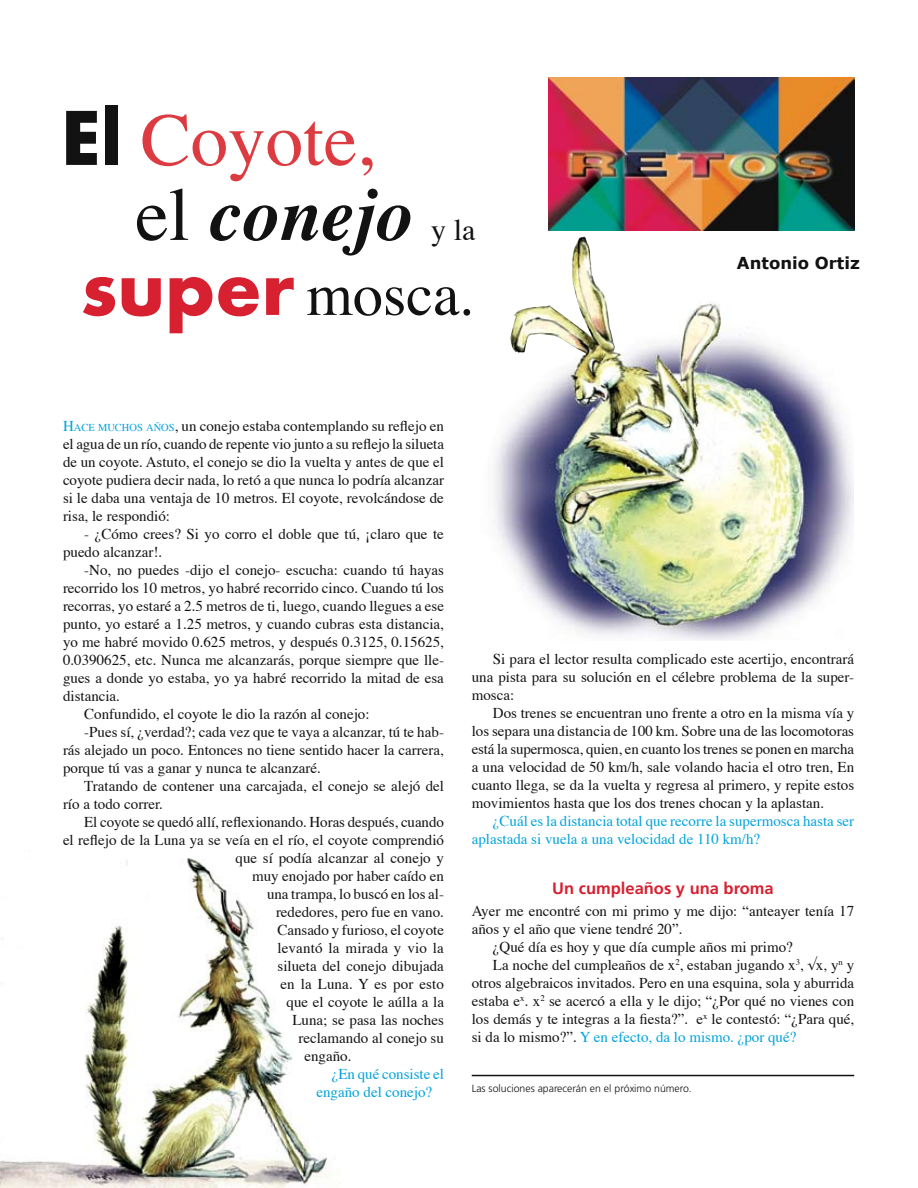
<style>
.page{position:relative;width:918px;height:1188px;background:#fff}
.page>*{position:absolute;margin:0;border:0;box-sizing:border-box;transform-origin:0 0}
.t1{font:75px/75px "Times";color:#dc3c41}
.t2{font:60px "Times";color:#121212}
.t3{font:30px "Times";color:#121212}
.t4{font:700 16.5px "Frutiger";color:#d72030}
.t5{font:700 16.5px "Verdana";color:#121212}
.t6{font:15px/18px "Times";color:#121212;text-align:justify}
.t7{font:15px/18px "Times";color:#00a3db}
.t8{font:300 10.5px "Frutiger";color:#121212}
.s1{font-family:"Futura T";font-weight:700;font-size:81px;color:#121212}
.s2{color:#121212}
.s3{font-weight:700;font-style:italic;color:#121212}
.s4{font-family:"Futura T";font-weight:700;font-size:81px;color:#d72030}
.s5{color:#00a3db}
.s6{font-size:10.5px;color:#00a3db}
</style>
<div class="page">
<img style="left:548px;top:77px;width:306px;height:153px">
<img style="left:0;top:847px;width:327px;height:341px">
<img style="left:494px;top:236px;width:360px;height:405px">
<hr style="left:472px;top:1075px;width:382px;height:1px;background:#121212">
<h1 class="t1" style="left:135px;top:96px;width:279px;text-indent:-75px"><span class="s1">El</span> Coyote, <span class="s2">el</span> <span class="s3">conejo</span></h1>
<h3 class="t3" style="left:431px;top:202px;width:46px">y la</h3>
<h2 class="t2" style="left:81px;top:239px;width:395px"><span class="s4">super</span> mosca.</h2>
<p class="t5" style="left:737px;top:252px;width:125px">Antonio Ortiz</p>
<p class="t6" style="left:63px;top:416px;width:383px"><span class="s5">H</span><span class="s6">ace muchos años</span>, un conejo estaba contemplando su reflejo en el agua de un río, cuando de repente vio junto a su reflejo la silueta de un coyote. Astuto, el conejo se dio la vuelta y antes de que el coyote pudiera decir nada, lo retó a que nunca lo podría alcanzar si le daba una ventaja de 10 metros. El coyote, revolcándose de risa, le respondió:</p>
<p class="t6" style="left:63px;top:524px;width:382px;text-indent:21px">- ¿Cómo crees? Si yo corro el doble que tú, ¡claro que te puedo alcanzar!.</p>
<p class="t6" style="left:84px;top:560px;width:361px">-No, no puedes -dijo el conejo- escucha: cuando tú hayas</p>
<p class="t6" style="left:63px;top:578px;width:383px">recorrido los 10 metros, yo habré recorrido cinco. Cuando tú los</p>
<p class="t6" style="left:63px;top:596px;width:383px">recorras, yo estaré a 2.5 metros de ti, luego, cuando llegues a ese</p>
<p class="t6" style="left:63px;top:614px;width:383px">punto, yo estaré a 1.25 metros, y cuando cubras esta distancia,</p>
<p class="t6" style="left:63px;top:632px;width:382px">yo me habré movido 0.625 metros, y después 0.3125, 0.15625,</p>
<p class="t6" style="left:63px;top:650px;width:382px">0.0390625, etc. Nunca me alcanzarás, porque siempre que lle-</p>
<p class="t6" style="left:63px;top:668px;width:382px">gues a donde yo estaba, yo ya habré recorrido la mitad de esa</p>
<p class="t6" style="left:63px;top:686px;width:59px">distancia.</p>
<p class="t6" style="left:84px;top:704px;width:287px">Confundido, el coyote le dio la razón al conejo:</p>
<p class="t6" style="left:84px;top:722px;width:361px">-Pues sí, ¿verdad?; cada vez que te vaya a alcanzar, tú te hab-</p>
<p class="t6" style="left:63px;top:740px;width:382px">rás alejado un poco. Entonces no tiene sentido hacer la carrera,</p>
<p class="t6" style="left:63px;top:758px;width:259px">porque tú vas a ganar y nunca te alcanzaré.</p>
<p class="t6" style="left:84px;top:776px;width:361px">Tratando de contener una carcajada, el conejo se alejó del</p>
<p class="t6" style="left:63px;top:794px;width:101px">río a todo correr.</p>
<p class="t6" style="left:84px;top:812px;width:361px">El coyote se quedó allí, reflexionando. Horas después, cuando</p>
<p class="t6" style="left:63px;top:830px;width:383px">el reflejo de la Luna ya se veía en el río, el coyote comprendió</p>
<p class="t6" style="left:236px;top:848px;width:210px">que sí podía alcanzar al conejo y</p>
<p class="t6" style="left:252px;top:866px;width:193px">muy enojado por haber caído en</p>
<p class="t6" style="left:267px;top:884px;width:178px">una trampa, lo buscó en los al-</p>
<p class="t6" style="left:276px;top:902px;width:170px">rededores, pero fue en vano.</p>
<p class="t6" style="left:278px;top:920px;width:168px">Cansado y furioso, el coyote</p>
<p class="t6" style="left:278px;top:938px;width:168px">levantó la mirada y vio la</p>
<p class="t6" style="left:278px;top:956px;width:168px">silueta del conejo dibujada</p>
<p class="t6" style="left:280px;top:974px;width:165px">en la Luna. Y es por esto</p>
<p class="t6" style="left:286px;top:992px;width:159px">que el coyote le aúlla a la</p>
<p class="t6" style="left:292px;top:1010px;width:153px">Luna; se pasa las noches</p>
<p class="t6" style="left:298px;top:1028px;width:147px">reclamando al conejo su</p>
<p class="t6" style="left:304px;top:1046px;width:49px">engaño.</p>
<p class="t7" style="left:316px;top:1064px;width:129px;text-indent:15px">¿En qué consiste el engaño del conejo?</p>
<p class="t6" style="left:472px;top:649px;width:384px;text-indent:21px">Si para el lector resulta complicado este acertijo, encontrará una pista para su solución en el célebre problema de la super&shy;mosca:</p>
<p class="t6" style="left:472px;top:703px;width:384px;text-indent:21px">Dos trenes se encuentran uno frente a otro en la misma vía y los separa una distancia de 100 km. Sobre una de las locomotoras está la supermosca, quien, en cuanto los trenes se ponen en marcha a una velocidad de 50 km/h, sale volando hacia el otro tren, En cuanto llega, se da la vuelta y regresa al primero, y repite estos movimientos hasta que los dos trenes chocan y la aplastan.</p>
<p class="t7" style="left:472px;top:811px;width:384px;text-indent:21px">¿Cuál es la distancia total que recorre la supermosca hasta ser aplastada si vuela a una velocidad de 110 km/h?</p>
<p class="t4" style="left:552px;top:878px;width:223px">Un cumpleaños y una broma</p>
<p class="t6" style="left:472px;top:901px;width:384px">Ayer me encontré con mi primo y me dijo: “anteayer tenía 17</p>
<p class="t6" style="left:472px;top:919px;width:212px">años y el año que viene tendré 20”.</p>
<p class="t6" style="left:493px;top:937px;width:301px">¿Qué día es hoy y que día cumple años mi primo?</p>
<p class="t6" style="left:493px;top:955px;width:363px">La noche del cumpleaños de x<sup>2</sup>, estaban jugando x<sup>3</sup>, √x, y<sup>n</sup> y</p>
<p class="t6" style="left:472px;top:973px;width:384px">otros algebraicos invitados. Pero en una esquina, sola y aburrida</p>
<p class="t6" style="left:472px;top:991px;width:384px">estaba e<sup>x</sup>. x<sup>2</sup> se acercó a ella y le dijo; “¿Por qué no vienes con</p>
<p class="t6" style="left:472px;top:1009px;width:384px">los demás y te integras a la fiesta?”. e<sup>x</sup> le contestó: “¿Para qué,</p>
<p class="t7" style="left:472px;top:1027px;width:326px"><span class="s2">si da lo mismo?”.</span> Y en efecto, da lo mismo. ¿por qué?</p>
<p class="t8" style="left:472px;top:1082px;width:222px">Las soluciones aparecerán en el próximo número.</p>
</div>
